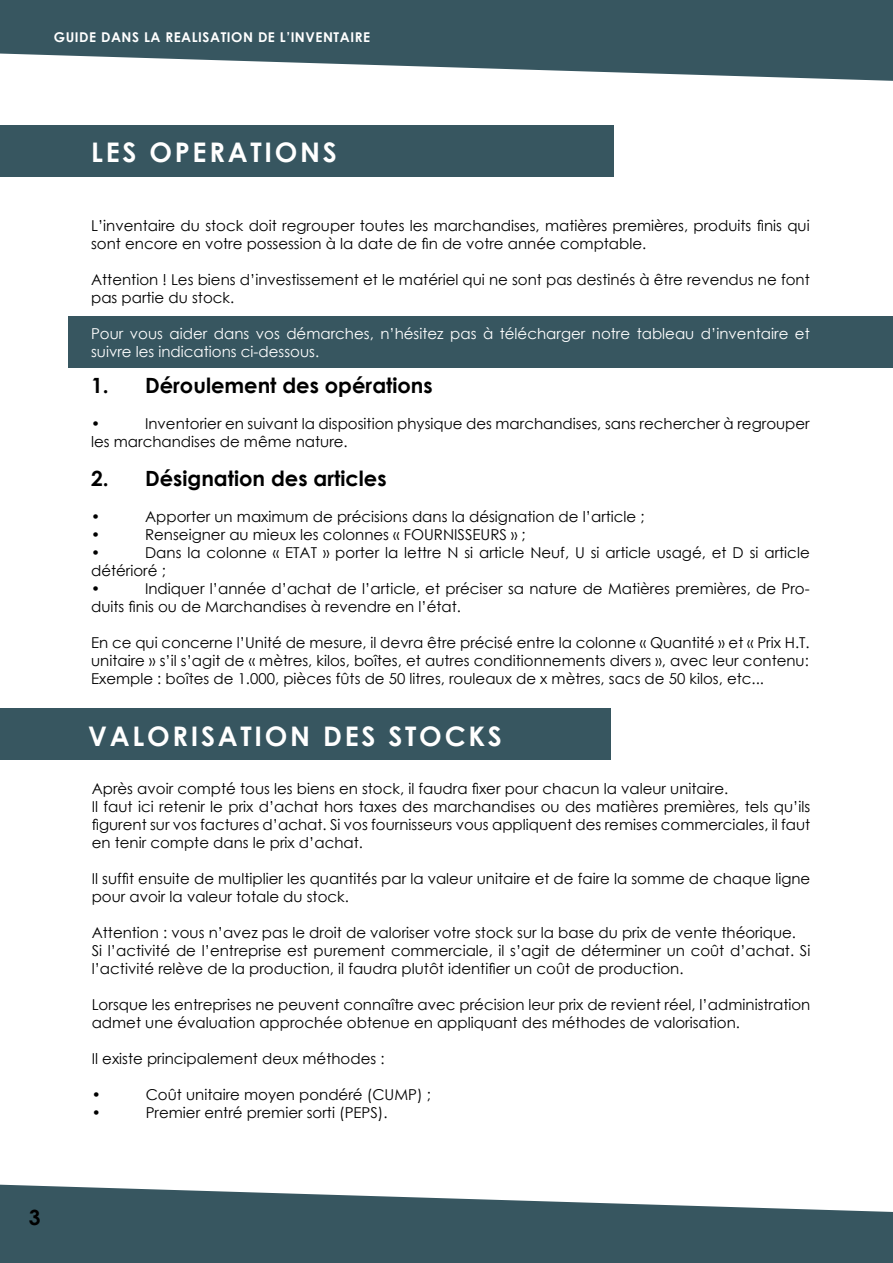
<style>
.page{position:relative;width:893px;height:1263px;background:#fff}
.page>*{position:absolute;margin:0;border:0;box-sizing:border-box;transform-origin:0 0}
.t1{font:700 27px "Century Gothic";letter-spacing:.1em;color:#fff}
.t2{font:700 21px "Century Gothic";color:#000}
.t3{font:15px/18px "Century Gothic";color:#000}
.t4{font:15px/18px "Century Gothic";color:#fff}
.t5{font:700 13.5px "Century Gothic";letter-spacing:.04em;color:#fff}
</style>
<div class="page">
<svg style="left:0;top:0;width:893px;height:81px;fill:#375660"></svg>
<svg style="left:0;top:1184px;width:893px;height:79px;fill:#375660"></svg>
<div style="left:68px;top:317px;width:825px;height:51px;background:#375660"></div>
<div style="left:0;top:126px;width:614px;height:51px;background:#375660"></div>
<div style="left:0;top:709px;width:611px;height:51px;background:#375660"></div>
<p class="t5" style="left:54px;top:27px;width:318px">GUIDE DANS LA REALISATION DE L’INVENTAIRE</p>
<h2 class="t2" style="left:29px;top:1201px;width:13px">3</h2>
<p class="t1" style="left:91px;top:132px;width:247px">LES OPERATIONS</p>
<p class="t3" style="left:91px;top:216px;width:720px">L’inventaire du stock doit regrouper toutes les marchandises, matières premières, produits finis qui sont encore en votre possession à la date de fin de votre année comptable.</p>
<p class="t3" style="left:91px;top:270px;width:720px">Attention ! Les biens d’investissement et le matériel qui ne sont pas destinés à être revendus ne font pas partie du stock.</p>
<p class="t4" style="left:91px;top:324px;width:720px">Pour vous aider dans vos démarches, n’hésitez pas à télécharger notre tableau d’inventaire et suivre les indications ci-dessous.</p>
<p class="t2" style="left:91px;top:369px;width:343px">1. Déroulement des opérations</p>
<p class="t3" style="left:91px;top:414px;width:11px">•</p>
<p class="t3" style="left:91px;top:414px;width:720px;text-indent:54px">Inventorier en suivant la disposition physique des marchandises, sans rechercher à regrouper les marchandises de même nature.</p>
<p class="t2" style="left:91px;top:462px;width:297px">2. Désignation des articles</p>
<p class="t3" style="left:91px;top:507px;width:11px">•</p>
<p class="t3" style="left:145px;top:507px;width:501px">Apporter un maximum de précisions dans la désignation de l’article ;</p>
<p class="t3" style="left:91px;top:525px;width:11px">•</p>
<p class="t3" style="left:145px;top:525px;width:382px">Renseigner au mieux les colonnes « FOURNISSEURS » ;</p>
<p class="t3" style="left:91px;top:543px;width:11px">•</p>
<p class="t3" style="left:91px;top:543px;width:720px;text-indent:54px">Dans la colonne « ETAT » porter la lettre N si article Neuf, U si article usagé, et D si article détérioré ;</p>
<p class="t3" style="left:91px;top:579px;width:11px">•</p>
<p class="t3" style="left:91px;top:579px;width:720px;text-indent:54px">Indiquer l’année d’achat de l’article, et préciser sa nature de Matières premières, de Pro&shy;duits finis ou de Marchandises à revendre en l’état.</p>
<p class="t3" style="left:91px;top:633px;width:720px">En ce qui concerne l’Unité de mesure, il devra être précisé entre la colonne « Quantité » et « Prix H.T. unitaire » s’il s’agit de « mètres, kilos, boîtes, et autres conditionnements divers », avec leur contenu:</p>
<p class="t3" style="left:91px;top:669px;width:674px">Exemple : boîtes de 1.000, pièces fûts de 50 litres, rouleaux de x mètres, sacs de 50 kilos, etc...</p>
<p class="t1" style="left:88px;top:715px;width:415px">VALORISATION DES STOCKS</p>
<p class="t3" style="left:92px;top:779px;width:638px">Après avoir compté tous les biens en stock, il faudra fixer pour chacun la valeur unitaire.</p>
<p class="t3" style="left:92px;top:797px;width:720px;text-align:justify">Il faut ici retenir le prix d’achat hors taxes des marchandises ou des matières premières, tels qu’ils figurent sur vos factures d’achat. Si vos fournisseurs vous appliquent des remises commerciales, il faut en tenir compte dans le prix d’achat.</p>
<p class="t3" style="left:92px;top:869px;width:720px">Il suffit ensuite de multiplier les quantités par la valeur unitaire et de faire la somme de chaque ligne pour avoir la valeur totale du stock.</p>
<p class="t3" style="left:92px;top:923px;width:706px">Attention : vous n’avez pas le droit de valoriser votre stock sur la base du prix de vente théorique.</p>
<p class="t3" style="left:92px;top:941px;width:720px">Si l’activité de l’entreprise est purement commerciale, il s’agit de déterminer un coût d’achat. Si l’activité relève de la production, il faudra plutôt identifier un coût de production.</p>
<p class="t3" style="left:92px;top:995px;width:720px">Lorsque les entreprises ne peuvent connaître avec précision leur prix de revient réel, l’administration admet une évaluation approchée obtenue en appliquant des méthodes de valorisation.</p>
<p class="t3" style="left:92px;top:1049px;width:294px">Il existe principalement deux méthodes :</p>
<p class="t3" style="left:92px;top:1085px;width:11px">•</p>
<p class="t3" style="left:146px;top:1085px;width:287px">Coût unitaire moyen pondéré (CUMP) ;</p>
<p class="t3" style="left:92px;top:1103px;width:11px">•</p>
<p class="t3" style="left:146px;top:1103px;width:243px">Premier entré premier sorti (PEPS).</p>
</div>
